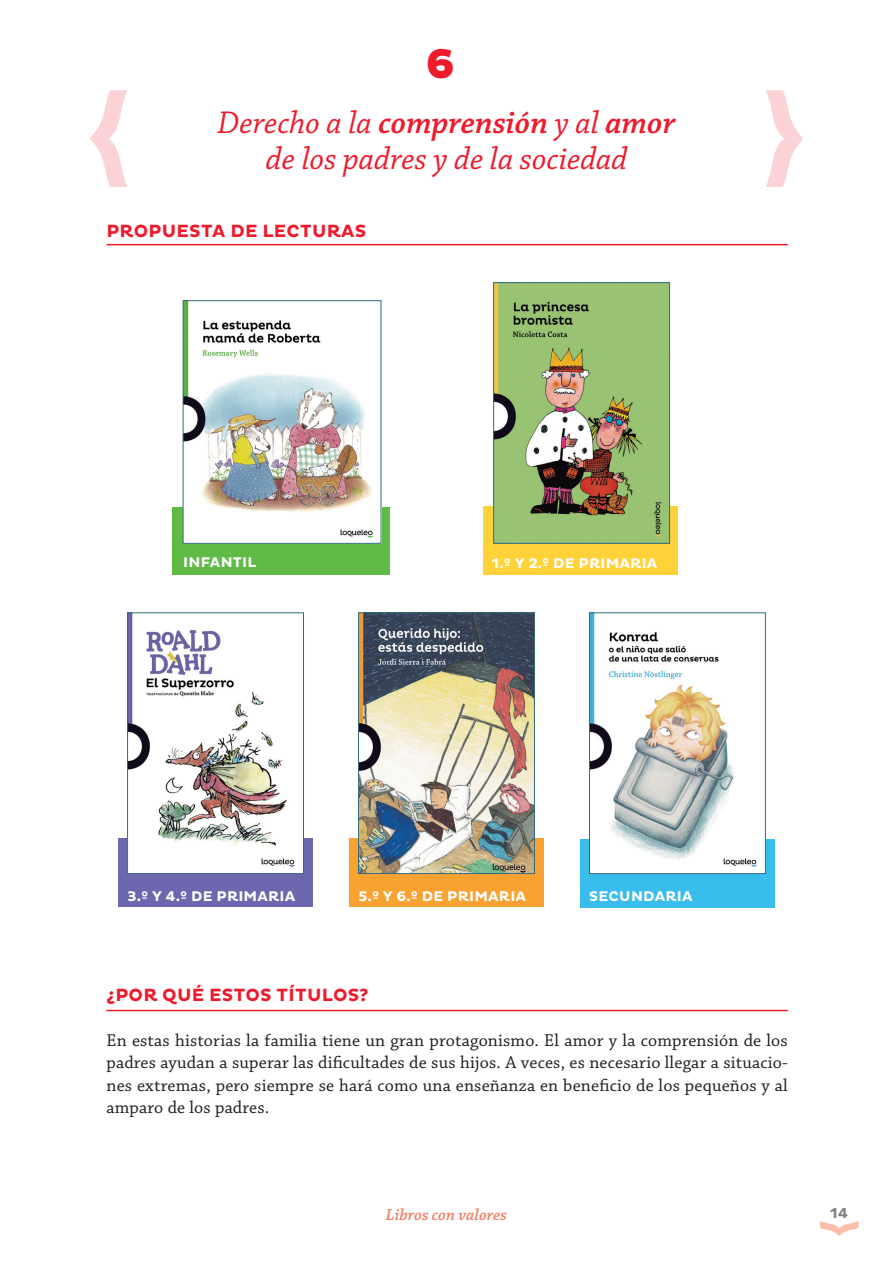
<style>
.page{position:relative;width:893px;height:1263px;background:#fff}
.page>*{position:absolute;margin:0;border:0;box-sizing:border-box;transform-origin:0 0}
.t1{font:800 42.15px "Pluto";color:#ee1b2d}
.t2{font:italic 600 33px "Chaparral Pro";color:#ee1b2d}
.t3{font:italic 33px "Chaparral Pro";color:#ee1b2d}
.t4{font:18px/22.5px "Chaparral Pro";letter-spacing:.01em;color:#231f20;text-align:justify}
.t5{font:700 18px "Pluto";letter-spacing:.015em;color:#ee1b2d}
.t6{font:italic 600 16.8px "Chaparral Pro";color:#f4846d}
.t7{font:700 14.55px "Pluto";color:#808285}
.t8{font:700 14.25px "Pluto";letter-spacing:.015em;color:#fff}
.s1{font-weight:400}
</style>
<div class="page">
<svg style="left:820px;top:1221px;width:39px;height:15px"></svg>
<div style="left:349px;top:838px;width:195px;height:69px;background:#f9a232"></div>
<div style="left:580px;top:840px;width:194px;height:68px;background:#39bded"></div>
<div style="left:118px;top:838px;width:195px;height:69px;background:#6c67ae"></div>
<div style="left:484px;top:506px;width:194px;height:69px;background:#ffd239"></div>
<div style="left:172px;top:507px;width:218px;height:68px;background:#60bb46"></div>
<img style="left:495px;top:284px;width:173px;height:258px">
<div style="left:493px;top:282px;width:177px;height:262px;border:1px solid #336a81"></div>
<img style="left:129px;top:614px;width:173px;height:258px">
<div style="left:127px;top:612px;width:177px;height:262px;border:1px solid #336a81"></div>
<img style="left:360px;top:614px;width:173px;height:258px">
<div style="left:358px;top:612px;width:177px;height:262px;border:1px solid #336a81"></div>
<img style="left:591px;top:614px;width:173px;height:258px">
<div style="left:589px;top:612px;width:177px;height:262px;border:1px solid #336a81"></div>
<hr style="left:107px;top:244px;width:681px;height:1px;background:#ee1b2d">
<hr style="left:106px;top:1010px;width:682px;height:1px;background:#ee1b2d">
<svg style="left:90px;top:90px;width:37px;height:97px"></svg>
<svg style="left:766px;top:90px;width:37px;height:97px"></svg>
<img style="left:185px;top:302px;width:194px;height:240px">
<div style="left:183px;top:300px;width:198px;height:244px;border:1px solid #336a81"></div>
<p class="t1" style="left:426px;top:40px;width:31px">6</p>
<p class="t2" style="left:218px;top:104px;width:460px"><span class="s1">Derecho a la</span> comprensión <span class="s1">y al</span> amor</p>
<p class="t3" style="left:266px;top:140px;width:363px">de los padres y de la sociedad</p>
<p class="t5" style="left:106px;top:220px;width:261px">PROPUESTA DE LECTURAS</p>
<p class="t8" style="left:183px;top:554px;width:75px">INFANTIL</p>
<p class="t8" style="left:492px;top:555px;width:167px">1.º Y 2.º DE PRIMARIA</p>
<p class="t8" style="left:128px;top:888px;width:169px">3.º Y 4.º DE PRIMARIA</p>
<p class="t8" style="left:358px;top:888px;width:169px">5.º Y 6.º DE PRIMARIA</p>
<p class="t8" style="left:589px;top:888px;width:105px">SECUNDARIA</p>
<p class="t5" style="left:106px;top:984px;width:264px">¿POR QUÉ ESTOS TÍTULOS?</p>
<p class="t4" style="left:106px;top:1029px;width:683px">En estas historias la familia tiene un gran protagonismo. El amor y la comprensión de los padres ayudan a superar las dificultades de sus hijos. A veces, es necesario llegar a situacio&shy;nes extremas, pero siempre se hará como una enseñanza en beneficio de los pequeños y al amparo de los padres.</p>
<p class="t6" style="left:386px;top:1205px;width:123px">Libros con valores</p>
<p class="t7" style="left:830px;top:1205px;width:20px">14</p>
</div>
